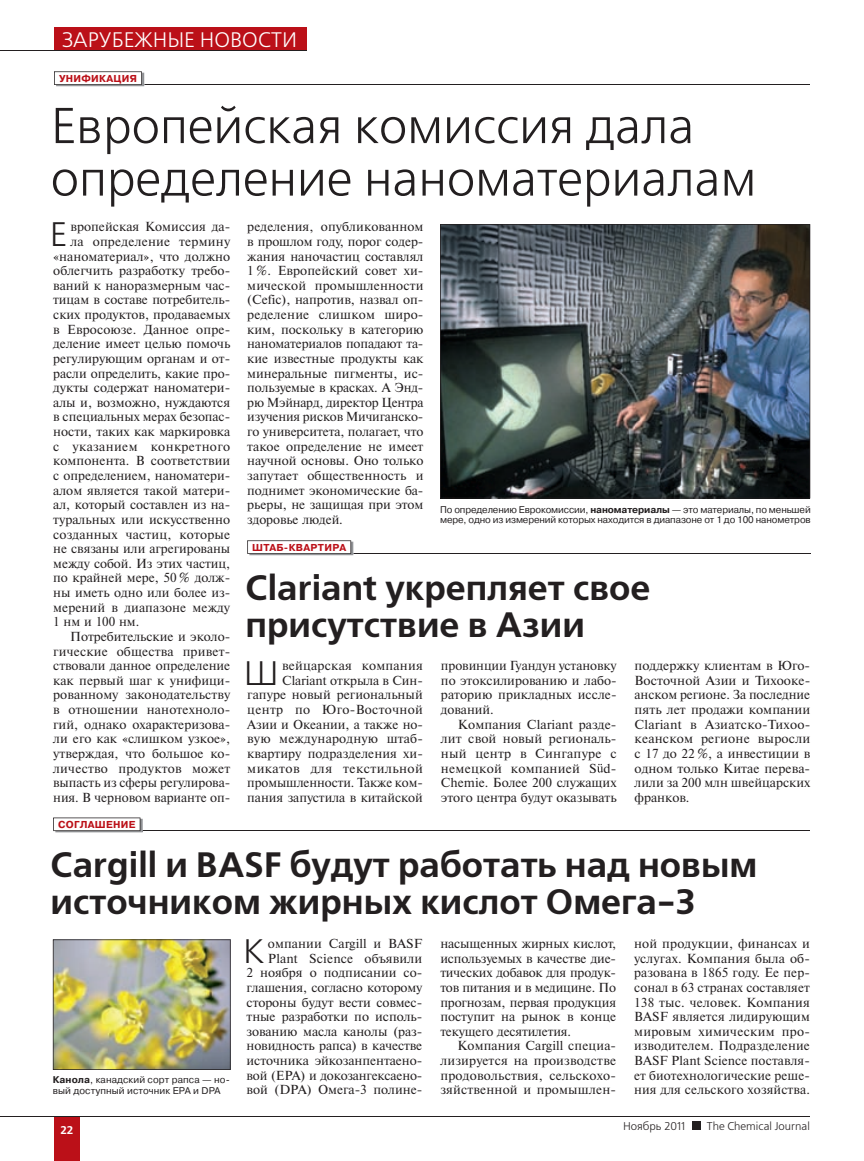
<style>
.page{position:relative;width:864px;height:1161px;background:#fff}
.page>*{position:absolute;margin:0;border:0;box-sizing:border-box;transform-origin:0 0}
.t1{font:50.25px/52.5px "Free Set C";color:#231f20}
.t2{font:700 35.25px/37.5px "Free Set C";color:#231f20}
.t3{font:33.9px "Free Set C";color:#231f20}
.t4{font:21px "Free Set C";color:#fff}
.t5{font:13.05px/14.7px "Newton C";color:#231f20;text-align:justify}
.t6{font:13.05px "Newton C";letter-spacing:.02em;color:#231f20}
.t7{font:13.05px "Newton C";letter-spacing:.03em;color:#231f20}
.t8{font:11.25px "Free Set C";color:#231f20}
.t9{font:700 11.25px "Free Set C";color:#fff}
.t10{font:700 10.05px "Pragmatica C";letter-spacing:.03em;color:#bb1018}
.t11{font:9.75px/10.6px "Pragmatica C";letter-spacing:-.01em;color:#231f20}
.t12{font:9.75px/10.8px "Pragmatica C";letter-spacing:.01em;color:#231f20}
.s1{font-weight:700}
</style>
<div class="page">
<hr style="left:142px;top:84px;width:667px;height:1px;background:#231f20">
<hr style="left:351px;top:553px;width:458px;height:1px;background:#231f20">
<hr style="left:140px;top:830px;width:669px;height:1px;background:#231f20">
<svg style="left:54px;top:71px;width:90px;height:14px"></svg>
<img style="left:249px;top:554px;width:104px;height:1px">
<svg style="left:247px;top:540px;width:106px;height:14px"></svg>
<img style="left:55px;top:831px;width:88px;height:1px">
<svg style="left:53px;top:817px;width:90px;height:14px"></svg>
<img style="left:440px;top:224px;width:369px;height:274px">
<svg style="left:596px;top:764px;width:7px;height:8px"></svg>
<img style="left:53px;top:939px;width:177px;height:131px">
<div style="left:54px;top:1116px;width:26px;height:45px;background:#bb1018"></div>
<hr style="left:0;top:1116px;width:54px;height:1px;background:#231f20">
<hr style="left:54px;top:1116px;width:755px;height:1px;background:#231f20">
<div style="left:691px;top:1121px;width:9px;height:9px;background:#231f20"></div>
<div style="left:54px;top:27px;width:252px;height:24px;background:#bb1018"></div>
<hr style="left:0;top:51px;width:54px;height:1px;background:#231f20">
<hr style="left:54px;top:51px;width:252px;height:1px;background:#231f20">
<h3 class="t4" style="left:63px;top:31px;width:236px">ЗАРУБЕЖНЫЕ НОВОСТИ</h3>
<p class="t10" style="left:59px;top:75px;width:79px">УНИФИКАЦИЯ</p>
<h1 class="t1" style="left:51px;top:104px;width:707px">Европейская комиссия дала определение наноматериалам</h1>
<h3 class="t3" style="left:50px;top:221px;width:19px">Е</h3>
<p class="t5" style="left:70px;top:221px;width:161px">вропейская Комиссия да-</p>
<p class="t5" style="left:247px;top:221px;width:178px">ределения, опубликованном в прошлом году, порог содер&shy;жания наночастиц составлял 1 %. Европейский совет хи&shy;мической промышленности (Cefic), напротив, назвал оп&shy;ределение слишком широ&shy;ким, поскольку в категорию наноматериалов попадают та&shy;кие известные продукты как минеральные пигменты, ис&shy;пользуемые в красках. А Энд&shy;рю Мэйнард, директор Центра изучения рисков Мичиганско&shy;го университета, полагает, что такое определение не имеет научной основы. Оно только запутает общественность и поднимет экономические ба&shy;рьеры, не защищая при этом здоровье людей.</p>
<p class="t5" style="left:70px;top:235px;width:161px">ла определение термину</p>
<p class="t5" style="left:53px;top:250px;width:178px">«наноматериал», что должно</p>
<p class="t5" style="left:53px;top:264px;width:178px">облегчить разработку требо-</p>
<p class="t5" style="left:53px;top:279px;width:178px">ваний к наноразмерным час-</p>
<p class="t5" style="left:53px;top:294px;width:178px">тицам в составе потребитель-</p>
<p class="t5" style="left:53px;top:308px;width:178px">ских продуктов, продаваемых</p>
<p class="t5" style="left:53px;top:323px;width:178px">в Евросоюзе. Данное опре-</p>
<p class="t5" style="left:53px;top:338px;width:178px">деление имеет целью помочь</p>
<p class="t5" style="left:53px;top:352px;width:178px">регулирующим органам и от-</p>
<p class="t5" style="left:53px;top:367px;width:178px">расли определить, какие про-</p>
<p class="t5" style="left:53px;top:381px;width:178px">дукты содержат наноматери-</p>
<p class="t5" style="left:53px;top:396px;width:178px">алы и, возможно, нуждаются</p>
<p class="t5" style="left:53px;top:411px;width:178px">в специальных мерах безопас-</p>
<p class="t5" style="left:53px;top:425px;width:178px">ности, таких как маркировка</p>
<p class="t7" style="left:53px;top:442px;width:178px">с указанием конкретного</p>
<p class="t5" style="left:53px;top:455px;width:178px">компонента. В соответствии</p>
<p class="t5" style="left:53px;top:469px;width:178px">с определением, наноматери-</p>
<p class="t5" style="left:53px;top:484px;width:178px">алом является такой матери-</p>
<p class="t5" style="left:53px;top:498px;width:178px">ал, который составлен из на-</p>
<p class="t5" style="left:53px;top:513px;width:178px">туральных или искусственно</p>
<p class="t5" style="left:53px;top:528px;width:178px">созданных частиц, которые</p>
<p class="t5" style="left:53px;top:542px;width:178px">не связаны или агрегированы</p>
<p class="t5" style="left:53px;top:557px;width:178px">между собой. Из этих частиц,</p>
<p class="t5" style="left:53px;top:572px;width:178px">по крайней мере, 50 % долж-</p>
<p class="t5" style="left:53px;top:586px;width:178px">ны иметь одно или более из-</p>
<p class="t5" style="left:53px;top:601px;width:178px">мерений в диапазоне между</p>
<p class="t5" style="left:53px;top:615px;width:87px">1 нм и 100 нм.</p>
<p class="t5" style="left:70px;top:630px;width:161px">Потребительские и эколо-</p>
<p class="t5" style="left:53px;top:645px;width:178px">гические общества привет-</p>
<p class="t5" style="left:53px;top:659px;width:178px">ствовали данное определение</p>
<p class="t5" style="left:53px;top:674px;width:178px">как первый шаг к унифици-</p>
<p class="t5" style="left:53px;top:689px;width:178px">рованному законодательству</p>
<p class="t5" style="left:53px;top:703px;width:178px">в отношении нанотехноло-</p>
<p class="t5" style="left:53px;top:718px;width:178px">гий, однако охарактеризова-</p>
<p class="t5" style="left:53px;top:732px;width:178px">ли его как «слишком узкое»,</p>
<p class="t5" style="left:53px;top:747px;width:178px">утверждая, что большое ко-</p>
<p class="t6" style="left:53px;top:763px;width:178px">личество продуктов может</p>
<p class="t5" style="left:53px;top:776px;width:178px">выпасть из сферы регулирова-</p>
<p class="t5" style="left:53px;top:791px;width:178px">ния. В черновом варианте оп-</p>
<p class="t11" style="left:440px;top:505px;width:372px">По определению Еврокомиссии, <span class="s1">наноматериалы</span> — это материалы, по меньшей мере, одно из измерений которых находится в диапазоне от 1 до 100 нанометров</p>
<p class="t10" style="left:252px;top:544px;width:95px">ШТАБ-КВАРТИРА</p>
<h2 class="t2" style="left:245px;top:571px;width:406px">Clariant укрепляет свое присутствие в Азии</h2>
<h3 class="t3" style="left:244px;top:659px;width:36px">Ш</h3>
<p class="t5" style="left:634px;top:659px;width:177px">поддержку клиентам в Юго-Восточной Азии и Тихооке&shy;анском регионе. За последние пять лет продажи компании Clariant в Азиатско-Тихоо&shy;кеанском регионе выросли с 17 до 22 %, а инвестиции в одном только Китае перева&shy;лили за 200 млн швейцарских франков.</p>
<p class="t5" style="left:247px;top:659px;width:177px;text-align:right">вейцарская компания<br>Cla riant открыла в Син&shy;гапуре новый региональный центр по Юго-Восточной<br>Азии и Океании, а также но&shy;вую международную штаб&shy;квартиру подразделения хи&shy;микатов для текстильной промышленности. Также ком&shy;пания запустила в китайской</p>
<p class="t5" style="left:441px;top:659px;width:177px">провинции Гуандун установку по этоксилированию и лабо&shy;раторию прикладных иссле&shy;дований.</p>
<p class="t5" style="left:441px;top:718px;width:177px;text-indent:17px">Компания Clariant разде&shy;лит свой новый региональ&shy;ный центр в Сингапуре с немецкой компанией S d-Chemie. Более 200 служащих этого центра будут оказывать</p>
<p class="t10" style="left:58px;top:821px;width:79px">СОГЛАШЕНИЕ</p>
<h2 class="t2" style="left:50px;top:848px;width:708px">Cargill и BASF будут работать над новым источником жирных кислот Омега-3</h2>
<h3 class="t3" style="left:243px;top:937px;width:23px">К</h3>
<p class="t5" style="left:246px;top:937px;width:177px;text-align:right">омпании Cargill и BASF<br>Plant Science объявили<br>2 ноября о подписании со&shy;глашения, согласно которому стороны будут вести совмес&shy;тные разработки по исполь&shy;зованию масла канолы (раз&shy;новидность рапса) в качестве источника эйкозанпентаено&shy;вой (EPA) и докозангексаено&shy;вой (DPA) Омега-3 полине-</p>
<p class="t5" style="left:440px;top:937px;width:177px">насыщенных жирных кислот, используемых в качестве дие&shy;тических добавок для продук&shy;тов питания и в медицине. По прогнозам, первая продукция поступит на рынок в конце текущего десятилетия.</p>
<p class="t5" style="left:634px;top:937px;width:177px">ной продукции, финансах и услугах. Компания была об&shy;разована в 1865 году. Ее пер&shy;сонал в 63 странах составляет 138 тыс. человек. Компания BASF является лидирующим мировым химическим про&shy;изводителем. Подразделение BASF Plant Science поставля&shy;ет биотехнологические реше&shy;ния для сельского хозяйства.</p>
<p class="t5" style="left:440px;top:1040px;width:177px;text-indent:17px">Компания Cargill специа&shy;лизируется на производстве продовольствия, сельскохо&shy;зяйственной и промышлен-</p>
<p class="t12" style="left:53px;top:1075px;width:178px"><span class="s1">Канола</span>, канадский сорт рапса — но&shy;вый доступный источник EPA и DPA</p>
<p class="t9" style="left:60px;top:1125px;width:14px">22</p>
<p class="t8" style="left:622px;top:1121px;width:64px">Ноябрь 2011</p>
<p class="t8" style="left:706px;top:1121px;width:104px">The Chemical Journal</p>
</div>
